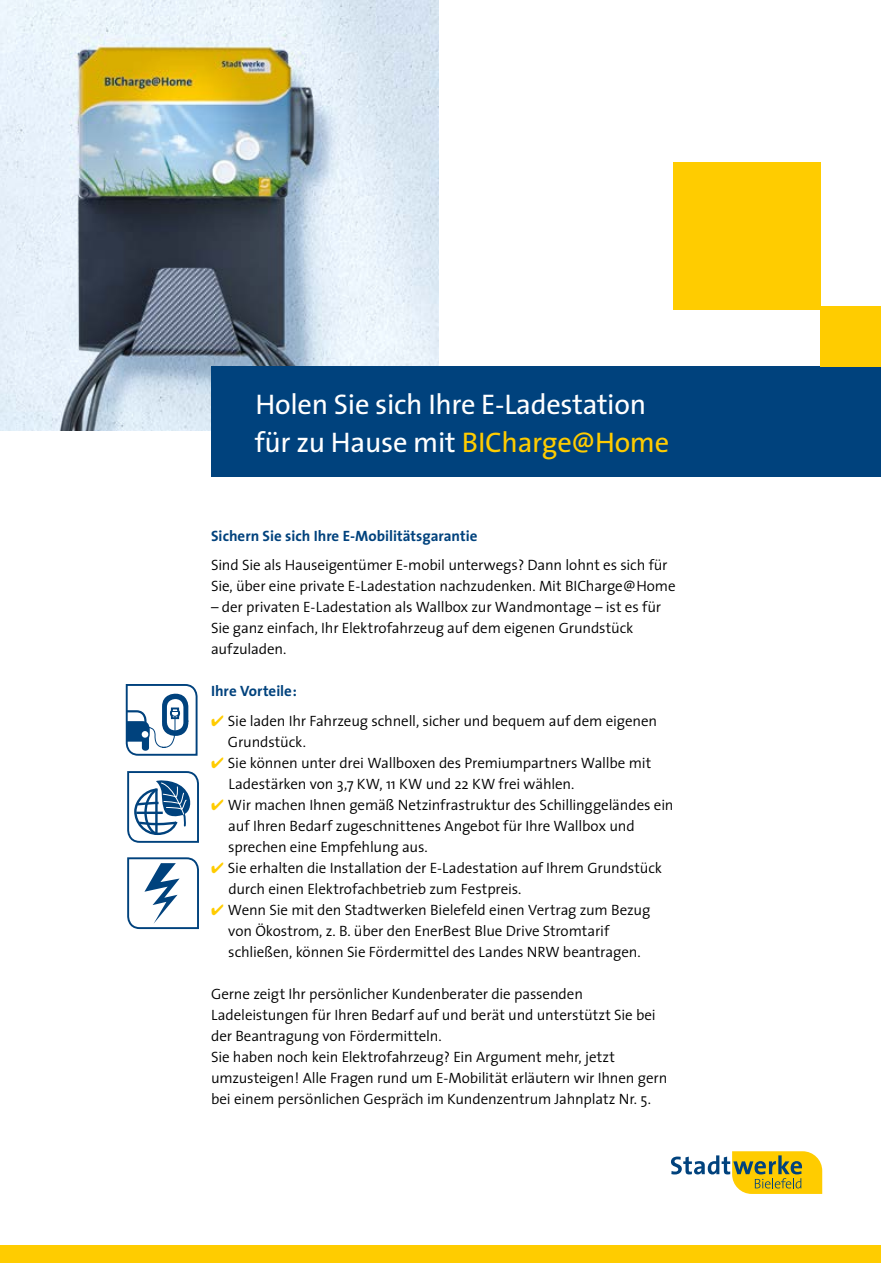
<style>
.page{position:relative;width:881px;height:1263px;background:#fff}
.page>*{position:absolute;margin:0;border:0;box-sizing:border-box;transform-origin:0 0}
.t1{font:28.5px/37.5px "The Sans";letter-spacing:-.01em;color:#fff}
.t2{font:300 15px/21px "The Sans";letter-spacing:-.01em;color:#000}
.t3{font:700 15px "The Sans";color:#00427d}
.s1{color:#fc0}
</style>
<div class="page">
<img style="left:0;top:0;width:438px;height:430px">
<svg style="left:671px;top:1151px;width:150px;height:43px"></svg>
<div style="left:0;top:1245px;width:880px;height:18px;background:#fc0"></div>
<svg style="left:125px;top:684px;width:73px;height:72px"></svg>
<svg style="left:127px;top:771px;width:72px;height:72px"></svg>
<svg style="left:127px;top:857px;width:72px;height:73px"></svg>
<div style="left:211px;top:367px;width:669px;height:110px;background:#00427d"></div>
<div style="left:820px;top:306px;width:60px;height:61px;background:#fc0"></div>
<div style="left:673px;top:162px;width:147px;height:147px;background:#fc0"></div>
<h1 class="t1" style="left:255px;top:385px;width:415px">Holen Sie sich Ihre E-Ladestation für zu Hause mit <span class="s1">BICharge@Home</span></h1>
<p class="t3" style="left:211px;top:523px;width:268px">Sichern Sie sich Ihre E-Mobilitätsgarantie</p>
<p class="t2" style="left:211px;top:554px;width:466px">Sind Sie als Hauseigentümer E-mobil unterwegs? Dann lohnt es sich für<br>Sie, über eine private E-Ladestation nachzudenken. Mit BICharge@Home</p>
<p class="t2" style="left:211px;top:596px;width:451px">– der privaten E-Ladestation als Wallbox zur Wandmontage – ist es für<br>Sie ganz einfach, Ihr Elektrofahrzeug auf dem eigenen Grundstück aufzuladen.</p>
<p class="t3" style="left:211px;top:679px;width:87px">Ihre Vorteile:</p>
<p class="t2" style="left:228px;top:710px;width:430px;text-indent:-17px"><span class="s1">✔</span> Sie laden Ihr Fahrzeug schnell, sicher und bequem auf dem eigenen<br>Grundstück.</p>
<p class="t2" style="left:228px;top:752px;width:424px;text-indent:-17px"><span class="s1">✔</span> Sie können unter drei Wallboxen des Premiumpartners Wallbe mit<br>Ladestärken von 3,7 KW, 11 KW und 22 KW frei wählen.</p>
<p class="t2" style="left:228px;top:794px;width:446px;text-indent:-17px"><span class="s1">✔</span> Wir machen Ihnen gemäß Netzinfrastruktur des Schillinggeländes ein auf Ihren Bedarf zugeschnittenes Angebot für Ihre Wallbox und sprechen eine Empfehlung aus.</p>
<p class="t2" style="left:228px;top:857px;width:435px;text-indent:-17px"><span class="s1">✔</span> Sie erhalten die Installation der E-Ladestation auf Ihrem Grundstück durch einen Elektrofachbetrieb zum Festpreis.</p>
<p class="t2" style="left:228px;top:899px;width:423px;text-indent:-17px"><span class="s1">✔</span> Wenn Sie mit den Stadtwerken Bielefeld einen Vertrag zum Bezug von Ökostrom, z. B. über den EnerBest Blue Drive Stromtarif schließen, können Sie Fördermittel des Landes NRW beantragen.</p>
<p class="t2" style="left:211px;top:983px;width:457px">Gerne zeigt Ihr persönlicher Kundenberater die passenden Ladeleistungen für Ihren Bedarf auf und berät und unterstützt Sie bei der Beantragung von Fördermitteln.<br>Sie haben noch kein Elektrofahrzeug? Ein Argument mehr, jetzt umzusteigen! Alle Fragen rund um E-Mobilität erläutern wir Ihnen gern bei einem persönlichen Gespräch im Kundenzentrum Jahnplatz Nr. 5.</p>
</div>
